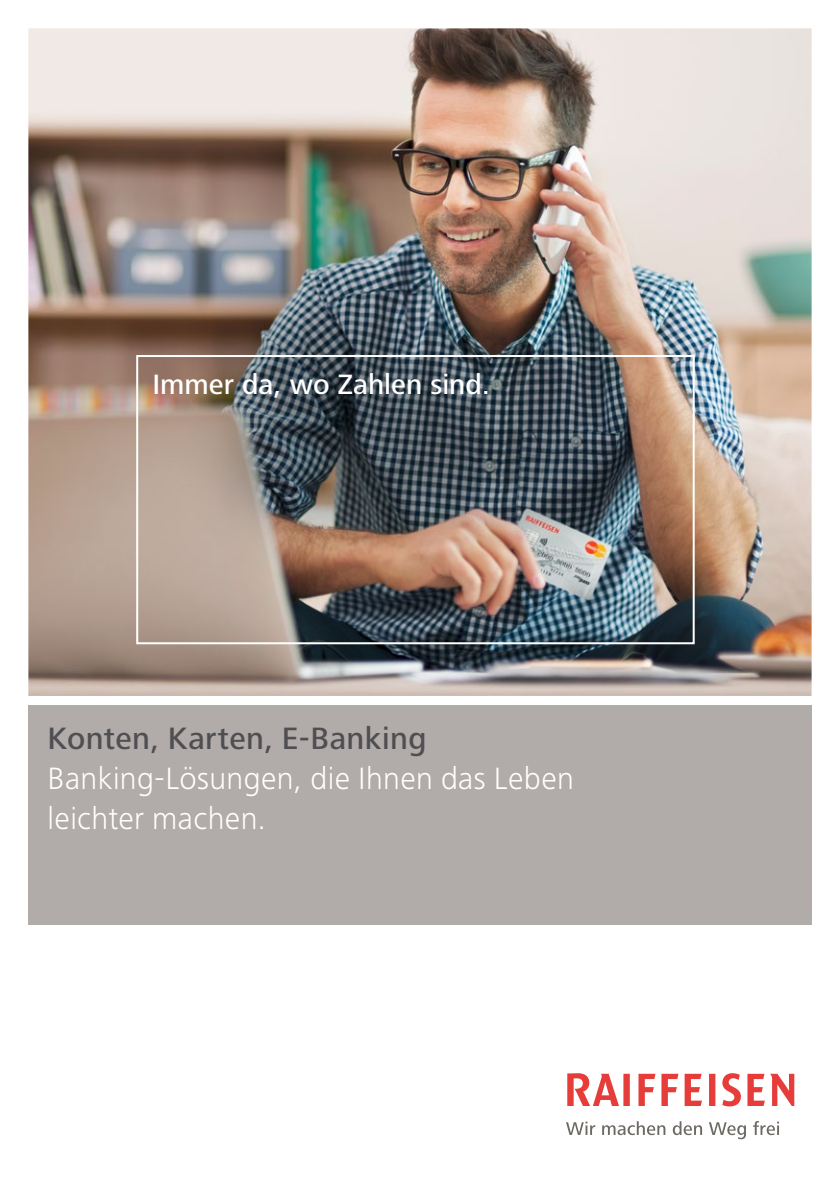
<style>
.page{position:relative;width:840px;height:1191px;background:#fff}
.page>*{position:absolute;margin:0;border:0;box-sizing:border-box;transform-origin:0 0}
.t1{font:300 32px/40px "Frutiger Next LT";letter-spacing:.01em;color:#fff}
.t2{font:500 32px "Frutiger Next LT";letter-spacing:.015em;color:#4f4e52}
.t3{font:500 29px "Frutiger Next LT";color:#fff}
</style>
<div class="page">
<img style="left:28px;top:28px;width:783px;height:668px">
<div style="left:28px;top:705px;width:783px;height:219px;background:#b1aba9"></div>
<div style="left:136px;top:355px;width:558px;height:289px;border:2px solid #fff"></div>
<svg style="left:567px;top:1073px;width:226px;height:33px"></svg>
<svg style="left:566px;top:1121px;width:212px;height:18px"></svg>
<p class="t3" style="left:152px;top:368px;width:339px">Immer da, wo Zahlen sind.</p>
<p class="t2" style="left:47px;top:720px;width:380px">Konten, Karten, E-Banking</p>
<p class="t1" style="left:47px;top:758px;width:527px">Banking-Lösungen, die Ihnen das Leben leichter machen.</p>
</div>
